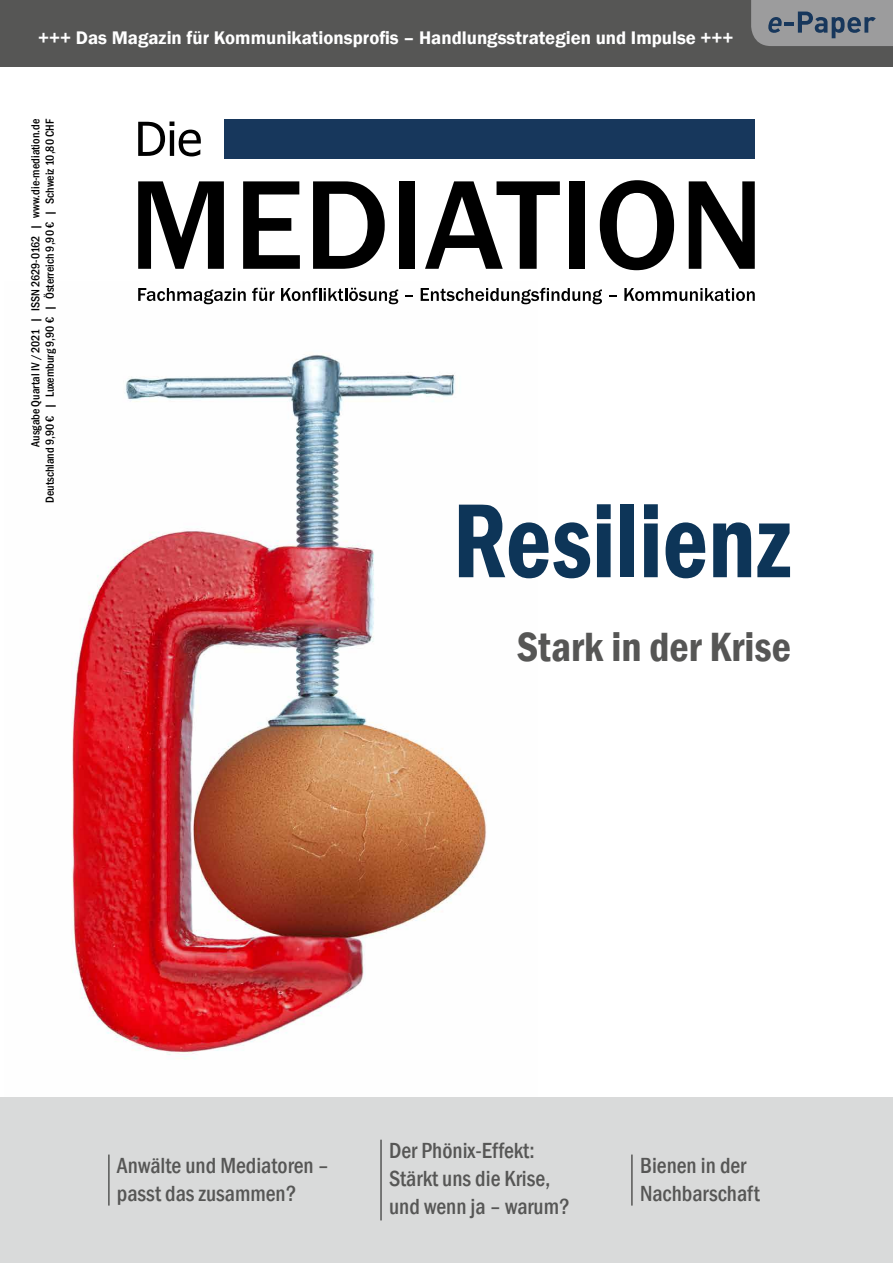
<style>
.page{position:relative;width:893px;height:1263px;background:#fff}
.page>*{position:absolute;margin:0;border:0;box-sizing:border-box;transform-origin:0 0}
.t1{font:600 condensed 108.9px "Franklin Gothic";color:#0d3558;scale:.91 1}
.t2{font:600 condensed 42px "Franklin Gothic";color:#565655}
.t3{font:500 condensed 22.5px/28px "Franklin Gothic";color:#565655}
.t4{font:600 18.75px "Franklin Gothic";color:#fff}
.t5{font:500 condensed 12px/14.4px "Franklin Gothic";color:#000;text-align:right}
</style>
<div class="page">
<img style="left:71px;top:287px;width:457px;height:772px">
<div style="left:0;top:1097px;width:893px;height:166px;background:#d9dada"></div>
<hr style="left:631px;top:1154px;width:2px;height:51px;background:#565655">
<hr style="left:108px;top:1154px;width:2px;height:51px;background:#565655">
<hr style="left:380px;top:1140px;width:2px;height:80px;background:#565655">
<div style="left:0;top:0;width:893px;height:66px;background:#565655"></div>
<div style="left:224px;top:119px;width:531px;height:40px;background:#17375c"></div>
<svg style="left:138px;top:122px;width:63px;height:34px"></svg>
<svg style="left:138px;top:181px;width:86px;height:88px"></svg>
<svg style="left:243px;top:181px;width:57px;height:88px"></svg>
<svg style="left:313px;top:181px;width:72px;height:88px"></svg>
<div style="left:399px;top:181px;width:16px;height:88px;background:#000"></div>
<svg style="left:425px;top:181px;width:135px;height:88px"></svg>
<div style="left:569px;top:181px;width:16px;height:88px;background:#000"></div>
<svg style="left:600px;top:180px;width:74px;height:90px"></svg>
<svg style="left:689px;top:181px;width:66px;height:88px"></svg>
<svg style="left:138px;top:288px;width:108px;height:16px"></svg>
<svg style="left:252px;top:288px;width:23px;height:13px"></svg>
<svg style="left:281px;top:288px;width:117px;height:16px"></svg>
<svg style="left:405px;top:295px;width:8px;height:2px"></svg>
<svg style="left:421px;top:288px;width:181px;height:16px"></svg>
<svg style="left:609px;top:295px;width:7px;height:2px"></svg>
<svg style="left:624px;top:288px;width:131px;height:13px"></svg>
<svg style="left:751px;top:0;width:142px;height:46px;background:#898d93"></svg>
<h3 class="t4" style="left:38px;top:26px;width:697px">+++ Das Magazin für Kommunikationsprofis – Handlungsstrategien und Impulse +++</h3>
<p class="t5" style="left:28px;top:503px;width:385px;rotate:-90deg">Ausgabe Quartal IV /2021 | ISSN 2629-0162 | www.die-mediation.de<br>Deutschland 9,90 € | Luxemburg 9,90 € | Österreich 9,90 € | Schweiz 10,80 CHF</p>
<h1 class="t1" style="left:453px;top:468px;width:373px">Resilienz</h1>
<h2 class="t2" style="left:517px;top:619px;width:276px">Stark in der Krise</h2>
<h3 class="t3" style="left:117px;top:1151px;width:214px">Anwälte und Mediatoren – passt das zusammen?</h3>
<h3 class="t3" style="left:389px;top:1136px;width:182px">Der Phönix-Effekt:<br>Stärkt uns die Krise, und wenn ja – warum?</h3>
<h3 class="t3" style="left:640px;top:1151px;width:121px">Bienen in der<br>Nachbarschaft</h3>
</div>
